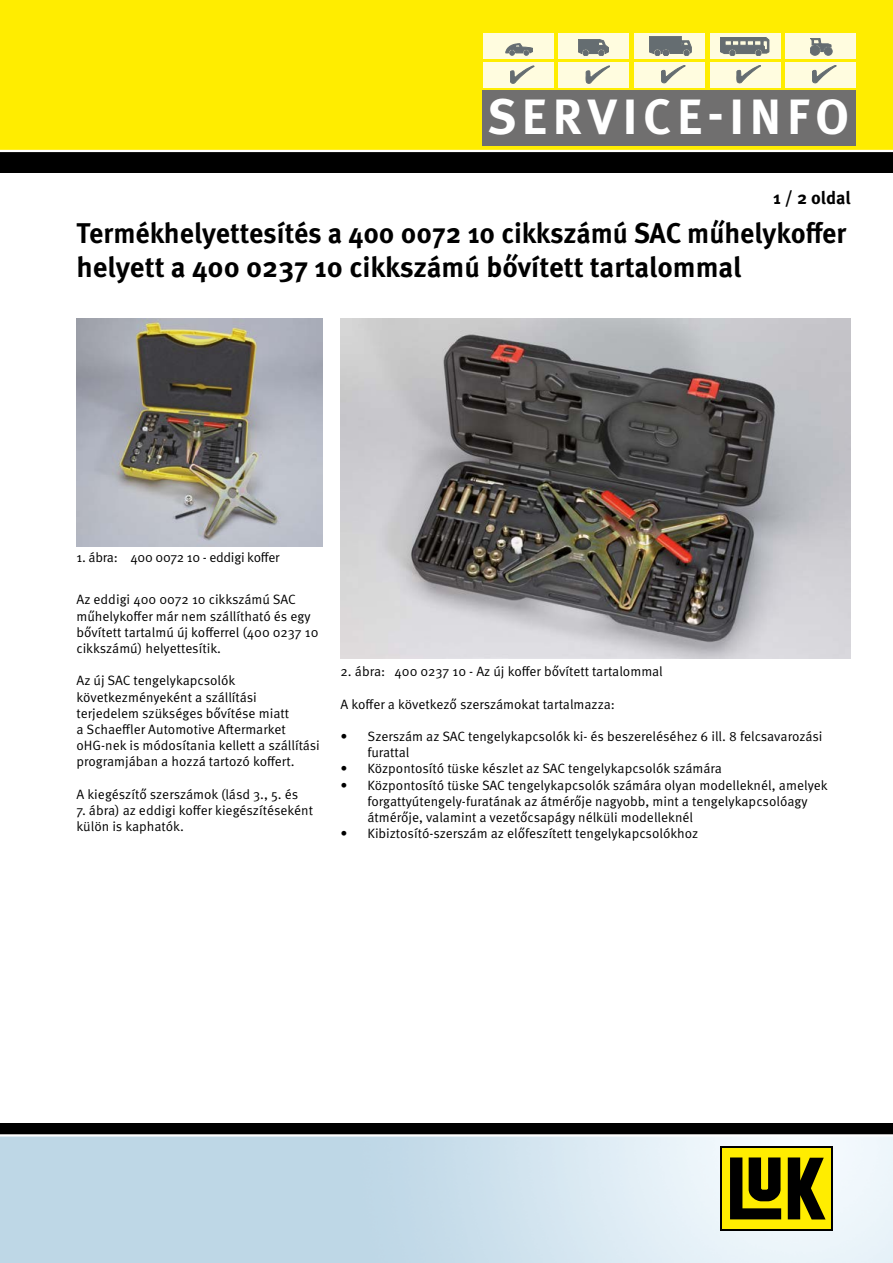
<style>
.page{position:relative;width:893px;height:1263px;background:#fff}
.page>*{position:absolute;margin:0;border:0;box-sizing:border-box;transform-origin:0 0}
.t1{font:700 49.5px "Meta Pro";letter-spacing:.12em;color:#fff}
.t2{font:700 28.5px/34.2px "Meta Pro";color:#000}
.t3{font:700 18px "Meta Pro";letter-spacing:-.005em;color:#000}
.t4{font:13.5px/16.2px "Meta Pro Norm";color:#000}
.t5{font:13.5px "Meta Pro Norm";letter-spacing:-.02em;color:#000}
</style>
<div class="page">
<div style="left:0;top:0;width:893px;height:153px;background:#ffed00"></div>
<div style="left:0;top:1123px;width:893px;height:12px;background:#000"></div>
<hr style="left:0;top:1134px;width:893px;height:2px;background:#fff">
<div style="left:0;top:151px;width:893px;height:21px;background:#000"></div>
<hr style="left:0;top:150px;width:893px;height:2px;background:#fff">
<div style="left:483px;top:91px;width:373px;height:55px;background:#706f6f"></div>
<div style="left:785px;top:62px;width:71px;height:26px;background:#fffcdf"></div>
<div style="left:785px;top:33px;width:71px;height:26px;background:#fffcdf"></div>
<div style="left:483px;top:62px;width:70px;height:26px;background:#fffcdf"></div>
<div style="left:483px;top:33px;width:70px;height:26px;background:#fffcdf"></div>
<div style="left:558px;top:62px;width:71px;height:26px;background:#fffcdf"></div>
<div style="left:558px;top:33px;width:71px;height:26px;background:#fffcdf"></div>
<div style="left:634px;top:62px;width:71px;height:26px;background:#fffcdf"></div>
<div style="left:634px;top:33px;width:71px;height:26px;background:#fffcdf"></div>
<div style="left:710px;top:62px;width:71px;height:26px;background:#fffcdf"></div>
<div style="left:710px;top:33px;width:71px;height:26px;background:#fffcdf"></div>
<svg style="left:578px;top:39px;width:31px;height:17px"></svg>
<svg style="left:649px;top:36px;width:42px;height:20px"></svg>
<svg style="left:720px;top:37px;width:49px;height:19px"></svg>
<svg style="left:506px;top:44px;width:27px;height:11px"></svg>
<svg style="left:510px;top:66px;width:24px;height:17px"></svg>
<div style="left:810px;top:45px;width:10px;height:10px;background:#656d71;border-radius:50%"></div>
<div style="left:810px;top:45px;width:10px;height:10px;border:1px solid #656d71;border-radius:50%"></div>
<svg style="left:810px;top:38px;width:21px;height:14px"></svg>
<div style="left:824px;top:47px;width:8px;height:8px;background:#656d71;border-radius:50%"></div>
<div style="left:824px;top:47px;width:8px;height:8px;border:1px solid #656d71;border-radius:50%"></div>
<svg style="left:586px;top:66px;width:24px;height:17px"></svg>
<svg style="left:661px;top:65px;width:24px;height:18px"></svg>
<svg style="left:737px;top:65px;width:24px;height:18px"></svg>
<svg style="left:812px;top:65px;width:24px;height:18px"></svg>
<img style="left:77px;top:319px;width:245px;height:227px">
<img style="left:340px;top:319px;width:510px;height:340px">
<div style="left:720px;top:1146px;width:113px;height:85px;background:linear-gradient(to bottom,#ffed00,#ffed00)"></div>
<div style="left:722px;top:1148px;width:108px;height:81px;background:#ffed00"></div>
<svg style="left:788px;top:1157px;width:37px;height:62px"></svg>
<svg style="left:730px;top:1157px;width:51px;height:62px"></svg>
<p class="t1" style="left:487px;top:78px;width:364px">SERVICE-INFO</p>
<p class="t3" style="left:773px;top:184px;width:79px">1 / 2 oldal</p>
<p class="t2" style="left:77px;top:214px;width:771px">Termékhelyettesítés a 400 0072 10 cikkszámú SAC műhelykoffer helyett a 400 0237 10 cikkszámú bővített tartalommal</p>
<p class="t5" style="left:77px;top:547px;width:204px">1. ábra: 400 0072 10 - eddigi koffer</p>
<p class="t4" style="left:77px;top:591px;width:243px">Az eddigi 400 0072 10 cikkszámú SAC műhelykoffer már nem szállítható és egy bővített tartalmú új kofferrel (400 0237 10 cikkszámú) helyettesítik.</p>
<p class="t4" style="left:77px;top:672px;width:245px">Az új SAC tengelykapcsolók következményeként a szállítási terjedelem szükséges bővítése miatt<br>a Schaeffler Automotive Aftermarket oHG-nek is módosítania kellett a szállítási programjában a hozzá tartozó koffert.</p>
<p class="t4" style="left:77px;top:785px;width:223px">A kiegészítő szerszámok (lásd 3., 5. és</p>
<p class="t4" style="left:77px;top:801px;width:238px">7. ábra) az eddigi koffer kiegészítéseként külön is kaphatók.</p>
<p class="t4" style="left:340px;top:662px;width:324px">2. ábra: 400 0237 10 - Az új koffer bővített tartalommal</p>
<p class="t4" style="left:340px;top:695px;width:276px">A koffer a következő szerszámokat tartalmazza:</p>
<p class="t4" style="left:367px;top:727px;width:456px;text-indent:-27px">• Szerszám az SAC tengelykapcsolók ki- és beszereléséhez 6 ill. 8 felcsavarozási furattal</p>
<p class="t4" style="left:340px;top:760px;width:383px">• Központosító tüske készlet az SAC tengelykapcsolók számára</p>
<p class="t4" style="left:367px;top:776px;width:462px;text-indent:-27px">• Központosító tüske SAC tengelykapcsolók számára olyan modelleknél, amelyek forgattyútengely-furatának az átmérője nagyobb, mint a tengelykapcsolóagy átmérője, valamint a vezetőcsapágy nélküli modelleknél</p>
<p class="t4" style="left:340px;top:825px;width:359px">• Kibiztosító-szerszám az előfeszített tengelykapcsolókhoz</p>
</div>
